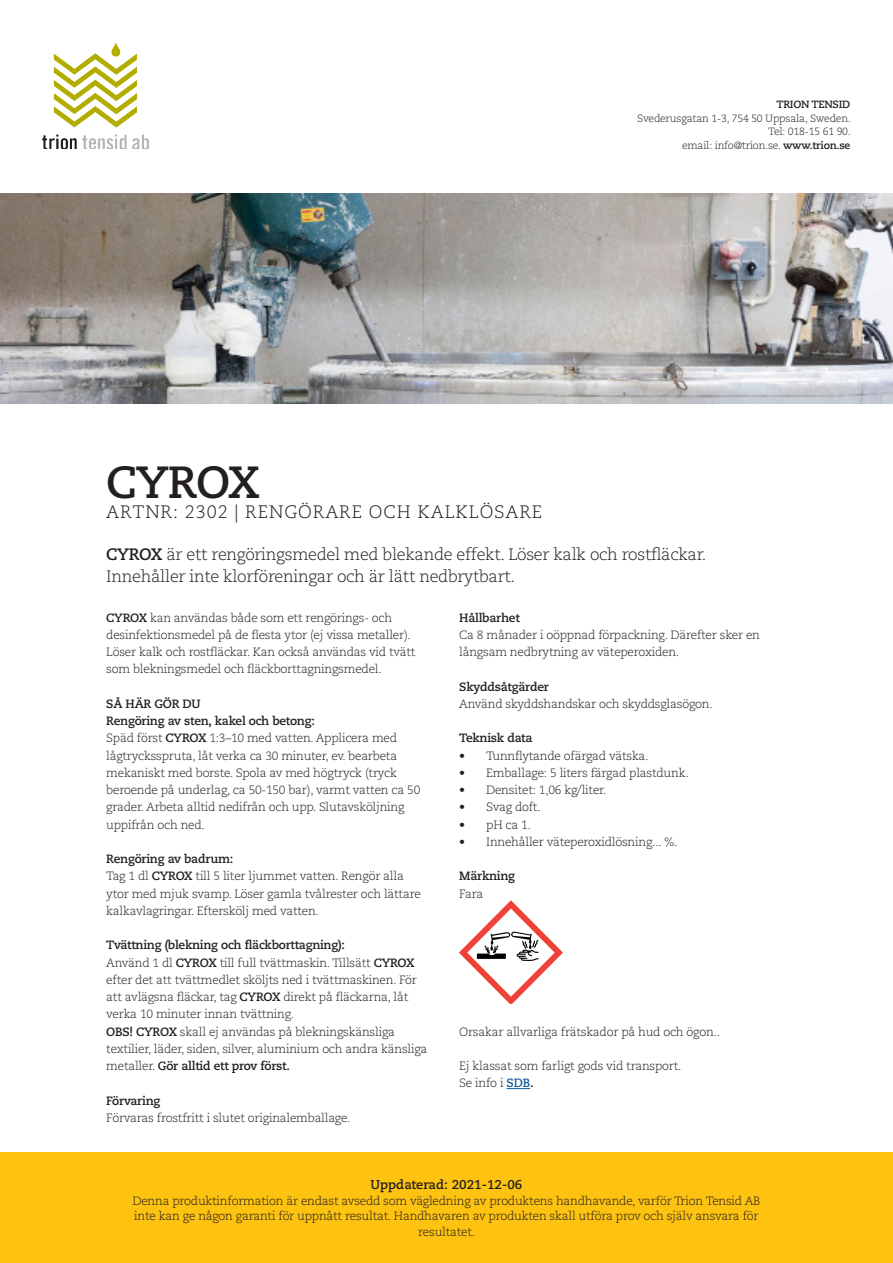
<style>
.page{position:relative;width:893px;height:1263px;background:#fff}
.page>*{position:absolute;margin:0;border:0;box-sizing:border-box;transform-origin:0 0}
.Rubrik{font:700 45px "Caecilia LT Std";letter-spacing:-.02em;color:#231f20}
.Rubrik-2{font:300 18px "Caecilia LT Std";letter-spacing:.05em;color:#231f20}
.Ingress{font:300 16.5px/22.5px "Caecilia LT Std";letter-spacing:-.02em;color:#231f20}
.t1{font:700 12.75px "Caecilia LT Std";color:#231f20}
.Brödtext{font:300 12px/17.2px "Caecilia LT Std";letter-spacing:-.02em;color:#231f20}
.Rubrik_2{font:300 12px/17.2px "Caecilia LT Std";letter-spacing:-.02em;color:#231f20}
.Rubrik_3{font:700 12px "Caecilia LT Std";letter-spacing:-.02em;color:#231f20}
.Rubrik_3-2{font:300 12px "Caecilia LT Std";letter-spacing:-.02em;color:#231f20}
.Brödtext-2{font:700 12px "Caecilia LT Std";letter-spacing:-.02em;color:#231f20}
.t2{font:300 10.5px "Caecilia LT Std";letter-spacing:-.02em;color:#231f20}
.t3{font:700 10.5px "Caecilia LT Std";letter-spacing:-.02em;color:#231f20}
.s1{font-weight:700}
.s2{font-weight:700;color:#175d9e}
</style>
<div class="page">
<div style="left:0;top:1152px;width:893px;height:111px;background:#fec210"></div>
<img style="left:0;top:194px;width:893px;height:210px">
<img style="left:43px;top:43px;width:106px;height:106px">
<svg style="left:507px;top:1088px;width:23px;height:1px"></svg>
<img style="left:459px;top:901px;width:103px;height:103px">
<p class="t3" style="left:776px;top:98px;width:76px">TRION TENSID</p>
<p class="t2" style="left:637px;top:112px;width:215px">Svederusgatan 1-3, 754 50 Uppsala, Sweden.</p>
<p class="t2" style="left:768px;top:126px;width:84px">Tel: 018-15 61 90.</p>
<p class="t2" style="left:682px;top:139px;width:170px">email: info@trion.se. <span class="s1">www.trion.se</span></p>
<p class="Rubrik" style="left:106px;top:456px;width:155px">CYROX</p>
<p class="Rubrik-2" style="left:106px;top:501px;width:437px">ARTNR: 2302 | RENGÖRARE OCH KALKLÖSARE</p>
<p class="Ingress" style="left:106px;top:543px;width:602px"><span class="s1">CYROX</span> är ett rengöringsmedel med blekande effekt. Löser kalk och rostfläckar.<br>Innehåller inte klorföreningar och är lätt nedbrytbart.</p>
<p class="Rubrik_2" style="left:106px;top:609px;width:311px"><span class="s1">CYROX</span> kan användas både som ett rengörings- och desinfektionsmedel på de flesta ytor (ej vissa metaller).<br>Löser kalk och rostfläckar. Kan också användas vid tvätt som blekningsmedel och fläckborttagningsmedel.</p>
<p class="Brödtext-2" style="left:106px;top:697px;width:96px">SÅ HÄR GÖR DU</p>
<p class="Brödtext-2" style="left:106px;top:714px;width:210px">Rengöring av sten, kakel och betong:</p>
<p class="Brödtext" style="left:106px;top:730px;width:316px">Späd först <span class="s1">CYROX</span> 1:3–10 med vatten. Applicera med lågtrycksspruta, låt verka ca 30 minuter, ev. bearbeta mekaniskt med borste. Spola av med högtryck (tryck beroende på underlag, ca 50-150 bar), varmt vatten ca 50 grader. Arbeta alltid nedifrån och upp. Slutavsköljning uppifrån och ned.</p>
<p class="Rubrik_3" style="left:106px;top:852px;width:129px">Rengöring av badrum:</p>
<p class="Brödtext" style="left:106px;top:868px;width:316px">Tag 1 dl <span class="s1">CYROX</span> till 5 liter ljummet vatten. Rengör alla ytor med mjuk svamp. Löser gamla tvålrester och lättare kalkavlagringar. Efterskölj med vatten.</p>
<p class="Rubrik_3" style="left:106px;top:938px;width:240px">Tvättning (blekning och fläckborttagning):</p>
<p class="Brödtext" style="left:106px;top:954px;width:312px">Använd 1 dl <span class="s1">CYROX</span> till full tvättmaskin. Tillsätt <span class="s1">CYROX </span>efter det att tvättmedlet sköljts ned i tvättmaskinen. För att avlägsna fläckar, tag <span class="s1">CYROX</span> direkt på fläckarna, låt verka 10 minuter innan tvättning.</p>
<p class="Brödtext" style="left:106px;top:1023px;width:323px"><span class="s1">OBS! CYROX</span> skall ej användas på blekningskänsliga textilier, läder, siden, silver, aluminium och andra känsliga metaller. <span class="s1">Gör alltid ett prov först.</span></p>
<p class="Rubrik_3" style="left:106px;top:1093px;width:56px">Förvaring</p>
<p class="Brödtext" style="left:106px;top:1109px;width:246px">Förvaras frostfritt i slutet originalemballage.</p>
<p class="Rubrik_3" style="left:459px;top:610px;width:62px">Hållbarhet</p>
<p class="Brödtext" style="left:459px;top:626px;width:302px">Ca 8 månader i oöppnad förpackning. Därefter sker en långsam nedbrytning av väteperoxiden.</p>
<p class="Rubrik_3" style="left:459px;top:679px;width:91px">Skyddsåtgärder</p>
<p class="Brödtext" style="left:459px;top:695px;width:255px">Använd skyddshandskar och skyddsglasögon.</p>
<p class="Rubrik_3" style="left:459px;top:731px;width:75px">Teknisk data</p>
<p class="Brödtext" style="left:459px;top:747px;width:191px">• Tunnflytande ofärgad vätska.</p>
<p class="Brödtext" style="left:459px;top:764px;width:231px">• Emballage: 5 liters färgad plastdunk.</p>
<p class="Brödtext" style="left:459px;top:782px;width:149px">• Densitet: 1,06 kg/liter.</p>
<p class="Brödtext" style="left:459px;top:799px;width:83px">• Svag doft.</p>
<p class="Brödtext" style="left:459px;top:816px;width:73px">• pH ca 1.</p>
<p class="Brödtext" style="left:459px;top:833px;width:220px">• Innehåller väteperoxidlösning... %.</p>
<p class="Rubrik_3" style="left:459px;top:869px;width:57px">Märkning</p>
<p class="Rubrik_3-2" style="left:459px;top:887px;width:26px">Fara</p>
<p class="Rubrik_3-2" style="left:459px;top:1025px;width:262px">Orsakar allvarliga frätskador på hud och ögon..</p>
<p class="Brödtext" style="left:459px;top:1058px;width:224px">Ej klassat som farligt gods vid transport.</p>
<p class="Brödtext" style="left:459px;top:1075px;width:76px">Se info i <span class="s2">SDB</span><span class="s1">.</span></p>
<p class="t1" style="left:371px;top:1177px;width:153px">Uppdaterad: 2021-12-06</p>
<p class="Brödtext" style="left:133px;top:1193px;width:629px;line-height:15.8px;text-align:center">Denna produktinformation är endast avsedd som vägledning av produktens handhavande, varför Trion Tensid AB inte kan ge någon garanti för uppnått resultat. Handhavaren av produkten skall utföra prov och själv ansvara för resultatet.</p>
</div>
